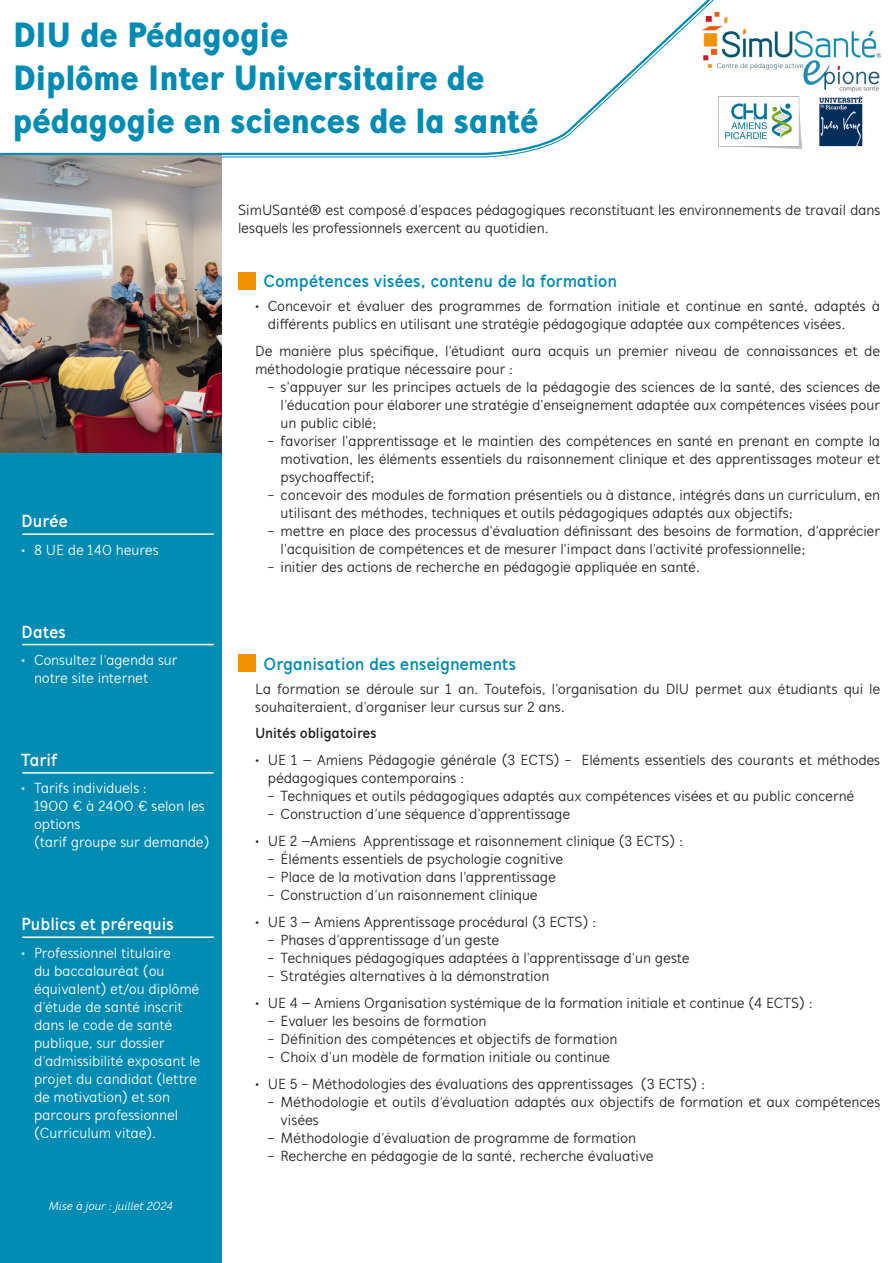
<style>
.page{position:relative;width:893px;height:1263px;background:#fff}
.page>*{position:absolute;margin:0;border:0;box-sizing:border-box;transform-origin:0 0}
.t1{font:900 36px/43.2px "Mucho Sans";letter-spacing:-.01em;color:#008bb2}
.t2{font:700 18px "Mucho Sans";letter-spacing:-.005em;color:#008bb2}
.t3{font:700 18px "Mucho Sans";color:#fff}
.t4{font:15px/18px "Mucho Sans";letter-spacing:-.005em;color:#231f20}
.t5{font:15px/18px "Mucho Sans";letter-spacing:-.005em;color:#fff}
.t6{font:700 15px "Mucho Sans";letter-spacing:-.01em;color:#231f20}
.t7{font:italic 12px "Mucho Sans";color:#fff}
</style>
<div class="page">
<div style="left:0;top:14px;width:221px;height:1249px;background:#008bb2"></div>
<svg style="left:0;top:0;width:729px;height:156px"></svg>
<img style="left:702px;top:13px;width:178px;height:79px">
<img style="left:718px;top:97px;width:84px;height:51px">
<img style="left:819px;top:96px;width:44px;height:51px">
<img style="left:0;top:155px;width:221px;height:298px">
<div style="left:238px;top:272px;width:17px;height:17px;background:#f39200"></div>
<div style="left:238px;top:655px;width:17px;height:17px;background:#f39200"></div>
<hr style="left:22px;top:533px;width:192px;height:2px;background:#fff">
<hr style="left:22px;top:644px;width:192px;height:1px;background:#fff">
<hr style="left:22px;top:772px;width:192px;height:2px;background:#fff">
<hr style="left:22px;top:936px;width:192px;height:2px;background:#fff">
<p class="t1" style="left:13px;top:13px;width:277px">DIU de Pédagogie</p>
<p class="t1" style="left:13px;top:56px;width:527px">Diplôme Inter Universitaire de pédagogie en sciences de la santé</p>
<p class="t4" style="left:238px;top:201px;width:644px">SimUSanté® est composé d’espaces pédagogiques reconstituant les environnements de travail dans lesquels les professionnels exercent au quotidien.</p>
<p class="t3" style="left:21px;top:510px;width:48px">Durée</p>
<p class="t5" style="left:21px;top:541px;width:139px">• 8 UE de 140 heures</p>
<p class="t3" style="left:21px;top:621px;width:46px">Dates</p>
<p class="t5" style="left:34px;top:651px;width:145px;text-indent:-13px">• Consultez l’agenda sur notre site internet</p>
<p class="t3" style="left:21px;top:749px;width:38px">Tarif</p>
<p class="t5" style="left:34px;top:779px;width:177px;text-indent:-13px">• Tarifs individuels :<br>1900 € à 2400 € selon les options<br>(tarif groupe sur demande)</p>
<p class="t3" style="left:21px;top:913px;width:154px">Publics et prérequis</p>
<p class="t5" style="left:34px;top:944px;width:168px;text-indent:-13px">• Professionnel titulaire<br>du baccalauréat (ou équivalent) et/ou diplômé d’étude de santé inscrit dans le code de santé publique, sur dossier d’admissibilité exposant le projet du candidat (lettre de motivation) et son parcours professionnel (Curriculum vitae).</p>
<p class="t7" style="left:48px;top:1199px;width:126px">Mise à jour : juillet 2024</p>
<p class="t2" style="left:264px;top:270px;width:355px">Compétences visées, contenu de la formation</p>
<p class="t4" style="left:268px;top:297px;width:614px;text-indent:-13px">• Concevoir et évaluer des programmes de formation initiale et continue en santé, adaptés à différents publics en utilisant une stratégie pédagogique adaptée aux compétences visées.</p>
<p class="t4" style="left:255px;top:342px;width:626px">De manière plus spécifique, l’étudiant aura acquis un premier niveau de connaissances et de méthodologie pratique nécessaire pour :</p>
<p class="t4" style="left:281px;top:378px;width:601px;text-align:justify;text-indent:-13px">- s'appuyer sur les principes actuels de la pédagogie des sciences de la santé, des sciences de l’éducation pour élaborer une stratégie d'enseignement adaptée aux compétences visées pour un public ciblé;</p>
<p class="t4" style="left:281px;top:432px;width:601px;text-align:justify;text-indent:-13px">- favoriser l'apprentissage et le maintien des compétences en santé en prenant en compte la motivation, les éléments essentiels du raisonnement clinique et des apprentissages moteur et psychoaffectif;</p>
<p class="t4" style="left:281px;top:486px;width:601px;text-indent:-13px">- concevoir des modules de formation présentiels ou à distance, intégrés dans un curriculum, en utilisant des méthodes, techniques et outils pédagogiques adaptés aux objectifs;</p>
<p class="t4" style="left:281px;top:522px;width:601px;text-indent:-13px">- mettre en place des processus d'évaluation définissant des besoins de formation, d'apprécier l'acquisition de compétences et de mesurer l'impact dans l’activité professionnelle;</p>
<p class="t4" style="left:268px;top:558px;width:434px">- initier des actions de recherche en pédagogie appliquée en santé.</p>
<p class="t2" style="left:264px;top:653px;width:254px">Organisation des enseignements</p>
<p class="t4" style="left:255px;top:680px;width:627px">La formation se déroule sur 1 an. Toutefois, l’organisation du DIU permet aux étudiants qui le souhaiteraient, d’organiser leur cursus sur 2 ans.</p>
<p class="t6" style="left:255px;top:724px;width:123px">Unités obligatoires</p>
<p class="t4" style="left:268px;top:751px;width:614px;text-indent:-13px">• UE 1 – Amiens Pédagogie générale (3 ECTS) - Eléments essentiels des courants et méthodes pédagogiques contemporains :</p>
<p class="t4" style="left:268px;top:787px;width:588px">- Techniques et outils pédagogiques adaptés aux compétences visées et au public concerné</p>
<p class="t4" style="left:268px;top:805px;width:304px">- Construction d’une séquence d’apprentissage</p>
<p class="t4" style="left:255px;top:832px;width:429px">• UE 2 –Amiens Apprentissage et raisonnement clinique (3 ECTS) :</p>
<p class="t4" style="left:268px;top:850px;width:297px">- Éléments essentiels de psychologie cognitive</p>
<p class="t4" style="left:268px;top:868px;width:290px">- Place de la motivation dans l’apprentissage</p>
<p class="t4" style="left:268px;top:886px;width:271px">- Construction d’un raisonnement clinique</p>
<p class="t4" style="left:255px;top:913px;width:343px">• UE 3 – Amiens Apprentissage procédural (3 ECTS) :</p>
<p class="t4" style="left:268px;top:931px;width:233px">- Phases d’apprentissage d’un geste</p>
<p class="t4" style="left:268px;top:949px;width:423px">- Techniques pédagogiques adaptées à l’apprentissage d’un geste</p>
<p class="t4" style="left:268px;top:967px;width:283px">- Stratégies alternatives à la démonstration</p>
<p class="t4" style="left:255px;top:994px;width:559px">• UE 4 – Amiens Organisation systémique de la formation initiale et continue (4 ECTS) :</p>
<p class="t4" style="left:268px;top:1012px;width:220px">- Evaluer les besoins de formation</p>
<p class="t4" style="left:268px;top:1030px;width:351px">- Définition des compétences et objectifs de formation</p>
<p class="t4" style="left:268px;top:1048px;width:344px">- Choix d’un modèle de formation initiale ou continue</p>
<p class="t4" style="left:255px;top:1075px;width:452px">• UE 5 - Méthodologies des évaluations des apprentissages (3 ECTS) :</p>
<p class="t4" style="left:281px;top:1093px;width:601px;text-indent:-13px">- Méthodologie et outils d’évaluation adaptés aux objectifs de formation et aux compétences visées</p>
<p class="t4" style="left:268px;top:1129px;width:370px">- Méthodologie d’évaluation de programme de formation</p>
<p class="t4" style="left:268px;top:1147px;width:387px">- Recherche en pédagogie de la santé, recherche évaluative</p>
</div>
